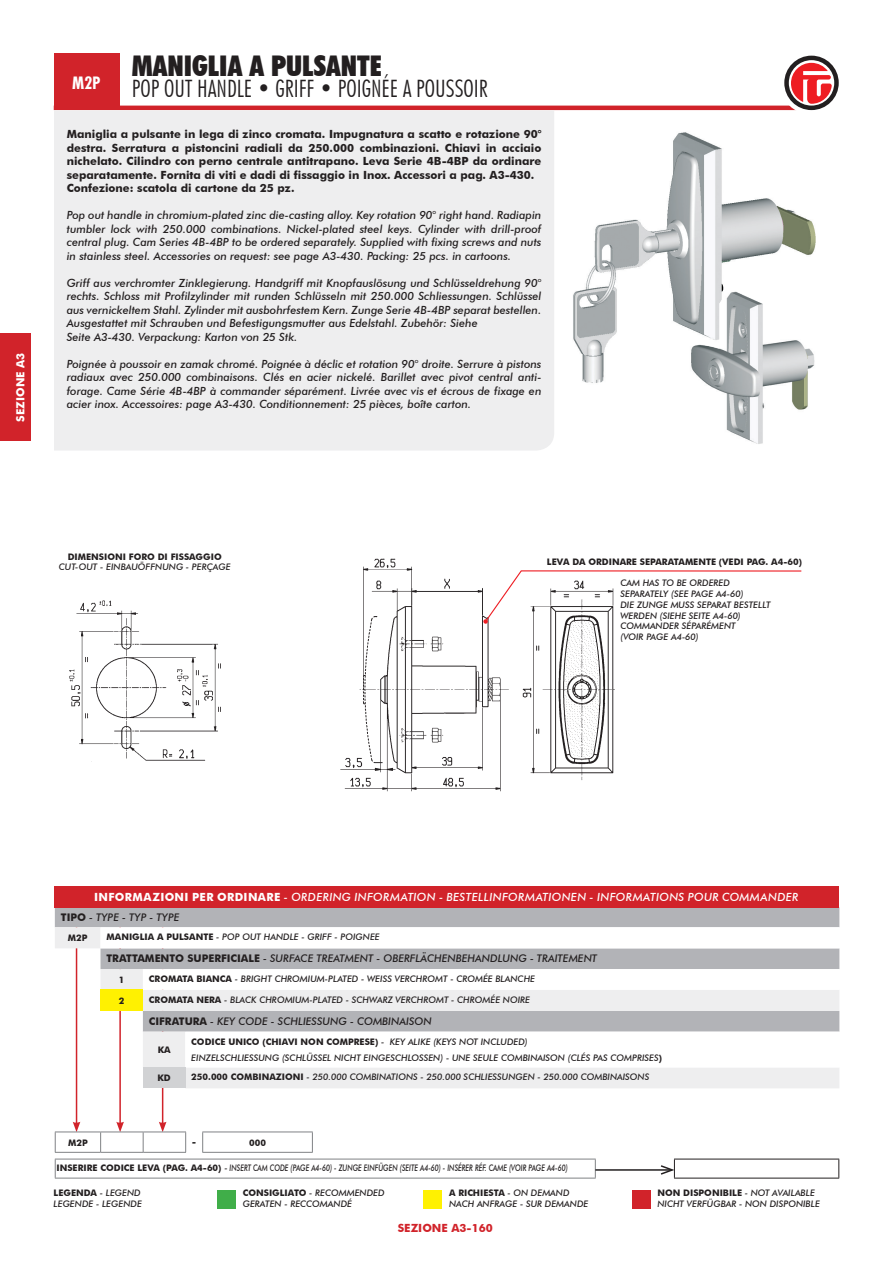
<style>
.page{position:relative;width:893px;height:1263px;background:#fff}
.page>*{position:absolute;margin:0;border:0;box-sizing:border-box;transform-origin:0 0}
.t1{font:900 condensed 28.5px "Futura BT";color:#231f20}
.t2{font:300 condensed 24px "Futura BT";color:#231f20}
.CODICE{font:700 condensed 16.5px "Futura";color:#fff}
.ALLINEAMENTO_CENTRAT{font:700 12px "Eras ITC";color:#231f20}
.P_desc_Lingue{font:italic 500 11.25px/13.5px "Futura BT";color:#231f20;text-align:justify}
.P_desc_Italiano{font:700 11.25px/13.5px "Futura BT";color:#231f20;text-align:justify}
.Stile_di_paragrafo_1{font:italic 500 11.25px "Futura BT";letter-spacing:.02em;color:#fff}
.t3{font:700 11.25px "Futura BT";color:#d1232a}
.t4{font:700 11.25px "Futura BT";color:#fff}
.t5{font:italic 500 10.5px "Futura BT";color:#231f20}
.P_legenda{font:italic 500 9px "Futura BT";color:#231f20}
.P_legenda-2{font:700 9px "Futura BT";color:#231f20}
.ALLINEAMENTO_CENTRAT-2{font:700 9px "Futura BT";color:#231f20}
.s1{font-weight:700;font-style:normal}
.s2{font-weight:500;font-style:italic}
</style>
<div class="page">
<hr style="left:54px;top:106px;width:757px;height:4px;background:#d1232a">
<div style="left:780px;top:51px;width:63px;height:64px;border:14px solid #fff;border-radius:50%"></div>
<svg style="left:786px;top:58px;width:50px;height:50px"></svg>
<div style="left:784px;top:56px;width:55px;height:54px;border:4px solid #231f20;border-radius:50%"></div>
<div style="left:217px;top:1190px;width:19px;height:18px;background:#40ae49"></div>
<div style="left:423px;top:1190px;width:19px;height:18px;background:#fff101"></div>
<div style="left:632px;top:1190px;width:18px;height:18px;background:#d1232a"></div>
<div style="left:0;top:333px;width:31px;height:107px;background:#d1232a"></div>
<hr style="left:76px;top:891px;width:1px;height:233px;background:#d1232a">
<hr style="left:119px;top:891px;width:2px;height:233px;background:#d1232a">
<hr style="left:162px;top:891px;width:1px;height:233px;background:#d1232a">
<div style="left:54px;top:110px;width:500px;height:340px;background:#eeeeef"></div>
<div style="left:54px;top:54px;width:65px;height:56px;background:#d1232a"></div>
<img style="left:573px;top:132px;width:243px;height:251px">
<img style="left:688px;top:291px;width:127px;height:153px">
<img style="left:340px;top:558px;width:275px;height:234px">
<div style="left:55px;top:907px;width:784px;height:20px;background:#b2b3b7"></div>
<svg style="left:55px;top:927px;width:784px;height:161px;fill:#eeeeef"></svg>
<svg style="left:101px;top:927px;width:738px;height:140px"></svg>
<div style="left:101px;top:990px;width:42px;height:21px;background:#fff101"></div>
<div style="left:143px;top:1067px;width:42px;height:21px;background:#d1d2d4"></div>
<hr style="left:55px;top:1152px;width:46px;height:1px;background:#808285">
<hr style="left:101px;top:1152px;width:42px;height:1px;background:#808285">
<hr style="left:143px;top:1152px;width:43px;height:1px;background:#808285">
<svg style="left:55px;top:1122px;width:258px;height:30px"></svg>
<hr style="left:202px;top:1152px;width:111px;height:1px;background:#808285">
<svg style="left:595px;top:1160px;width:1px;height:18px"></svg>
<hr style="left:674px;top:1159px;width:165px;height:1px;background:#231f20">
<svg style="left:838px;top:1159px;width:1px;height:19px"></svg>
<hr style="left:674px;top:1178px;width:165px;height:1px;background:#231f20">
<hr style="left:55px;top:1159px;width:541px;height:1px;background:#808285">
<svg style="left:55px;top:1159px;width:1px;height:19px"></svg>
<hr style="left:55px;top:1178px;width:541px;height:1px;background:#808285">
<div style="left:54px;top:886px;width:784px;height:21px;background:#d1232a"></div>
<hr style="left:595px;top:1169px;width:77px;height:2px;background:#231f20">
<svg style="left:659px;top:1159px;width:18px;height:19px"></svg>
<svg style="left:483px;top:570px;width:319px;height:54px"></svg>
<img style="left:69px;top:600px;width:152px;height:162px">
<p class="t4" style="left:14px;top:422px;width:70px;rotate:-90deg">SEZIONE A3</p>
<p class="CODICE" style="left:73px;top:72px;width:30px">M2P</p>
<p class="t1" style="left:132px;top:48px;width:251px">MANIGLIA A PULSANTE</p>
<p class="t2" style="left:132px;top:74px;width:358px">POP OUT HANDLE • GRIFF • POIGNÉE A POUSSOIR</p>
<p class="P_desc_Italiano" style="left:67px;top:127px;width:476px">Maniglia a pulsante in lega di zinco cromata. Impugnatura a scatto e rotazione 90° destra. Serratura a pistoncini radiali da 250.000 combinazioni. Chiavi in acciaio nichelato. Cilindro con perno centrale antitrapano. Leva Serie 4B-4BP da ordinare separatamente. Fornita di viti e dadi di fissaggio in Inox. Accessori a pag. A3-430.</p>
<p class="P_desc_Italiano" style="left:67px;top:181px;width:229px">Confezione: scatola di cartone da 25 pz.</p>
<p class="P_desc_Lingue" style="left:67px;top:208px;width:476px">Pop out handle in chromium-plated zinc die-casting alloy. Key rotation 90° right hand. Radiapin tumbler lock with 250.000 combinations. Nickel-plated steel keys. Cylinder with drill-proof central plug. Cam Series 4B-4BP to be ordered separately. Supplied with fixing screws and nuts in stainless steel. Accessories on request: see page A3-430. Packing: 25 pcs. in cartoons.</p>
<p class="P_desc_Lingue" style="left:67px;top:276px;width:476px">Griff aus verchromter Zinklegierung. Handgriff mit Knopfauslösung und Schlüsseldrehung 90° rechts. Schloss mit Profilzylinder mit runden Schlüsseln mit 250.000 Schliessungen. Schlüssel aus vernickeltem Stahl. Zylinder mit ausbohrfestem Kern. Zunge Serie 4B-4BP separat bestellen.<br>Ausgestattet mit Schrauben und Befestigungsmutter aus Edelstahl. Zubehör: Siehe</p>
<p class="P_desc_Lingue" style="left:67px;top:330px;width:232px">Seite A3-430. Verpackung: Karton von 25 Stk.</p>
<p class="P_desc_Lingue" style="left:67px;top:357px;width:476px">Poignée à poussoir en zamak chromé. Poignée à déclic et rotation 90° droite. Serrure à pistons radiaux avec 250.000 combinaisons. Clés en acier nickelé. Barillet avec pivot central anti&shy;forage. Came Série 4B-4BP à commander séparément. Livrée avec vis et écrous de fixage en acier inox. Accessoires: page A3-430. Conditionnement: 25 pièces, boîte carton.</p>
<p class="P_legenda-2" style="left:68px;top:551px;width:155px">DIMENSIONI FORO DI FISSAGGIO</p>
<p class="P_legenda" style="left:59px;top:562px;width:173px">CUT-OUT - EINBAUÖFFNUNG - PERÇAGE</p>
<p class="P_legenda-2" style="left:547px;top:556px;width:257px">LEVA DA ORDINARE SEPARATAMENTE (VEDI PAG. A4-60)</p>
<p class="P_legenda" style="left:620px;top:577px;width:111px">CAM HAS TO BE ORDERED</p>
<p class="P_legenda" style="left:620px;top:588px;width:125px">SEPARATELY (SEE PAGE A4-60)</p>
<p class="P_legenda" style="left:620px;top:599px;width:152px">DIE ZUNGE MUSS SEPARAT BESTELLT</p>
<p class="P_legenda" style="left:620px;top:610px;width:122px">WERDEN (SIEHE SEITE A4-60)</p>
<p class="P_legenda" style="left:620px;top:621px;width:117px">COMMANDER SÉPARÉMENT</p>
<p class="P_legenda" style="left:620px;top:631px;width:80px">(VOIR PAGE A4-60)</p>
<p class="Stile_di_paragrafo_1" style="left:94px;top:890px;width:706px"><span class="s1">INFORMAZIONI PER ORDINARE</span> - ORDERING INFORMATION - BESTELLINFORMATIONEN - INFORMATIONS POUR COMMANDER</p>
<p class="t5" style="left:61px;top:911px;width:120px"><span class="s1">TIPO</span> - TYPE - TYP - TYPE</p>
<p class="ALLINEAMENTO_CENTRAT-2" style="left:68px;top:932px;width:21px">M2P</p>
<p class="P_legenda" style="left:107px;top:931px;width:275px"><span class="s1">MANIGLIA A PULSANTE</span> - POP OUT HANDLE - GRIFF - POIGNEE</p>
<p class="t5" style="left:107px;top:952px;width:492px"><span class="s1">TRATTAMENTO SUPERFICIALE</span> - SURFACE TREATMENT - OBERFLÄCHENBEHANDLUNG - TRAITEMENT</p>
<p class="ALLINEAMENTO_CENTRAT-2" style="left:119px;top:974px;width:7px">1</p>
<p class="P_legenda" style="left:149px;top:973px;width:388px"><span class="s1">CROMATA BIANCA</span> - BRIGHT CHROMIUM-PLATED - WEISS VERCHROMT - CROMÉE BLANCHE</p>
<p class="ALLINEAMENTO_CENTRAT-2" style="left:119px;top:995px;width:7px">2</p>
<p class="P_legenda" style="left:149px;top:994px;width:383px"><span class="s1">CROMATA NERA</span> - BLACK CHROMIUM-PLATED - SCHWARZ VERCHROMT - CHROMÉE NOIRE</p>
<p class="t5" style="left:149px;top:1015px;width:284px"><span class="s1">CIFRATURA</span> - KEY CODE - SCHLIESSUNG - COMBINAISON</p>
<p class="ALLINEAMENTO_CENTRAT-2" style="left:158px;top:1044px;width:14px">KA</p>
<p class="P_legenda-2" style="left:191px;top:1036px;width:338px">CODICE UNICO (CHIAVI NON COMPRESE) <span class="s2">- KEY ALIKE (KEYS NOT INCLUDED)</span></p>
<p class="P_legenda" style="left:191px;top:1053px;width:472px">EINZELSCHLIESSUNG (SCHLÜSSEL NICHT EINGESCHLOSSEN) - UNE SEULE COMBINAISON (CLÉS PAS COMPRISES<span class="s1">)</span></p>
<p class="ALLINEAMENTO_CENTRAT-2" style="left:157px;top:1073px;width:15px">KD</p>
<p class="P_legenda" style="left:191px;top:1071px;width:460px"><span class="s1">250.000 COMBINAZIONI</span> - 250.000 COMBINATIONS - 250.000 SCHLIESSUNGEN - 250.000 COMBINAISONS</p>
<p class="ALLINEAMENTO_CENTRAT-2" style="left:68px;top:1137px;width:21px">M2P</p>
<p class="ALLINEAMENTO_CENTRAT" style="left:193px;top:1135px;width:5px">-</p>
<p class="ALLINEAMENTO_CENTRAT-2" style="left:249px;top:1137px;width:18px">000</p>
<p class="P_legenda" style="left:57px;top:1163px;width:513px"><span class="s1">INSERIRE CODICE LEVA (PAG. A4-60)</span> - INSERT CAM CODE (PAGE A4-60) - ZUNGE EINFÜGEN (SEITE A4-60) - INSÉRER RÉF. CAME (VOIR PAGE A4-60)</p>
<p class="P_legenda-2" style="left:54px;top:1187px;width:89px">LEGENDA <span class="s2">- LEGEND</span></p>
<p class="P_legenda" style="left:54px;top:1198px;width:90px">LEGENDE - LEGENDE</p>
<p class="P_legenda" style="left:243px;top:1187px;width:143px"><span class="s1">CONSIGLIATO</span> - RECOMMENDED</p>
<p class="P_legenda" style="left:243px;top:1198px;width:111px">GERATEN - RECCOMANDÉ</p>
<p class="P_legenda-2" style="left:449px;top:1187px;width:122px">A RICHIESTA <span class="s2">- ON DEMAND</span></p>
<p class="P_legenda" style="left:449px;top:1198px;width:141px">NACH ANFRAGE - SUR DEMANDE</p>
<p class="t3" style="left:398px;top:1221px;width:97px">SEZIONE A3-160</p>
<p class="P_legenda-2" style="left:657px;top:1187px;width:159px">NON DISPONIBILE <span class="s2">- NOT AVAILABLE</span></p>
<p class="P_legenda" style="left:657px;top:1198px;width:164px">NICHT VERFÜGBAR - NON DISPONIBLE</p>
</div>
